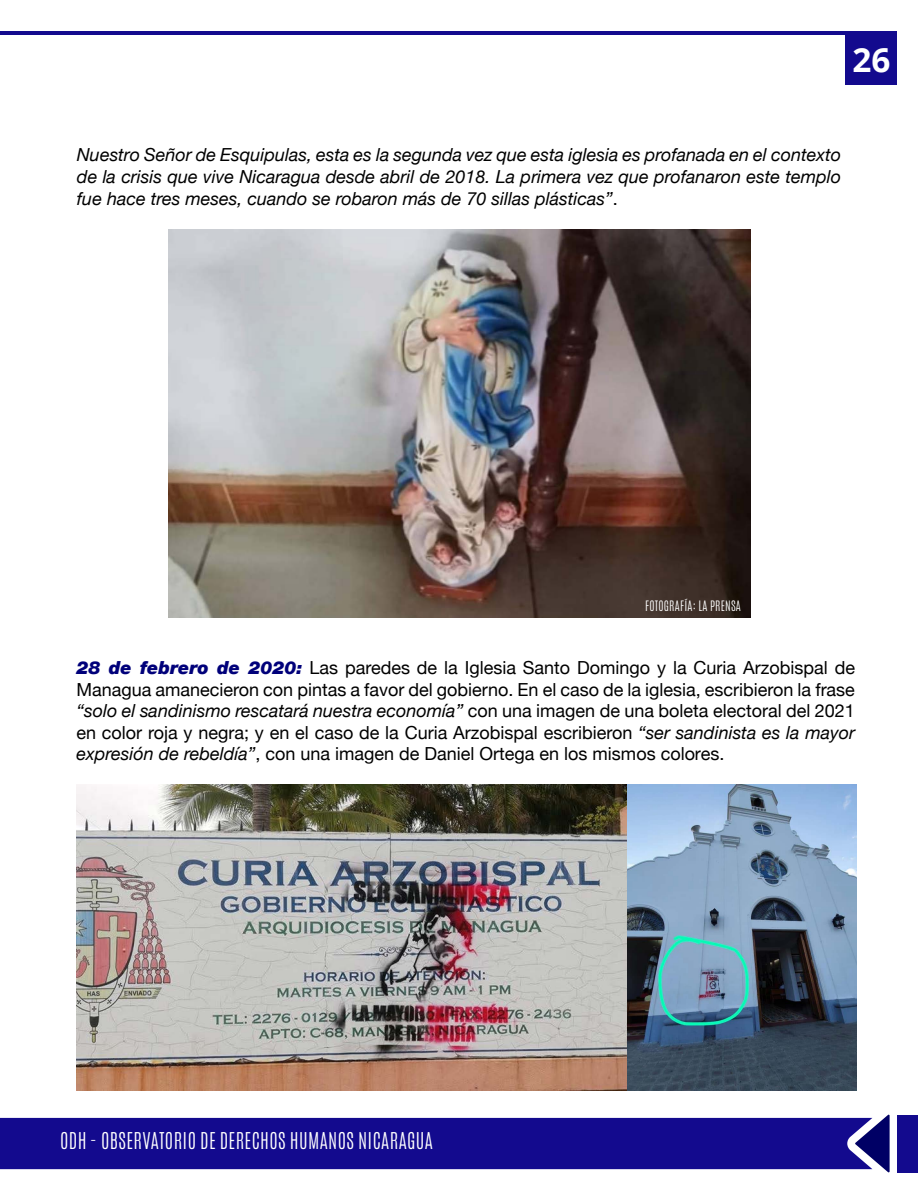
<style>
.page{position:relative;width:918px;height:1188px;background:#fff}
.page>*{position:absolute;margin:0;border:0;box-sizing:border-box;transform-origin:0 0}
.t1{font:700 33.3px "Open Sans";color:#fff}
.t2{font:300 19.35px "Antonio";letter-spacing:.02em;color:#fff}
.t3{font:18px/21.6px "Helvetica Neue";color:#000;text-align:justify}
.t4{font:italic 18px/21.6px "Helvetica Neue";color:#000;text-align:justify}
.t5{font:300 12px "Antonio";letter-spacing:.02em;color:#fff}
.s1{font-style:normal}
.s2{font-weight:900;font-style:italic;color:#00007a}
.s3{font-style:italic}
</style>
<div class="page">
<hr style="left:0;top:31px;width:897px;height:3px;background:#130a8e">
<div style="left:845px;top:33px;width:52px;height:52px;background:#130a8e"></div>
<div style="left:0;top:1118px;width:855px;height:51px;background:#130a8e"></div>
<svg style="left:855px;top:1115px;width:35px;height:57px"></svg>
<div style="left:898px;top:1115px;width:20px;height:57px;background:#130a8e"></div>
<img style="left:76px;top:784px;width:551px;height:306px">
<img style="left:627px;top:784px;width:229px;height:307px">
<img style="left:168px;top:230px;width:582px;height:388px">
<h1 class="t1" style="left:853px;top:37px;width:40px">26</h1>
<p class="t4" style="left:77px;top:145px;width:766px">Nuestro Señor de Esquipulas, esta es la segunda vez que esta iglesia es profanada en el contexto de la crisis que vive Nicaragua desde abril de 2018. La primera vez que profanaron este templo fue hace tres meses, cuando se robaron más de 70 sillas plásticas”<span class="s1">.</span></p>
<p class="t5" style="left:645px;top:597px;width:97px">FOTOGRAFÍA: LA PRENSA</p>
<p class="t3" style="left:76px;top:658px;width:780px"><span class="s2">28 de febrero de 2020:</span> Las paredes de la Iglesia Santo Domingo y la Curia Arzobispal de Managua amanecieron con pintas a favor del gobierno. En el caso de la iglesia, escribieron la frase <span class="s3">“solo el sandinismo rescatará nuestra economía”</span> con una imagen de una boleta electoral del 2021 en color roja y negra; y en el caso de la Curia Arzobispal escribieron <span class="s3">“ser sandinista es la mayor expresión de rebeldía”</span>, con una imagen de Daniel Ortega en los mismos colores.</p>
<p class="t2" style="left:60px;top:1127px;width:375px">ODH - OBSERVATORIO DE DERECHOS HUMANOS NICARAGUA</p>
</div>
